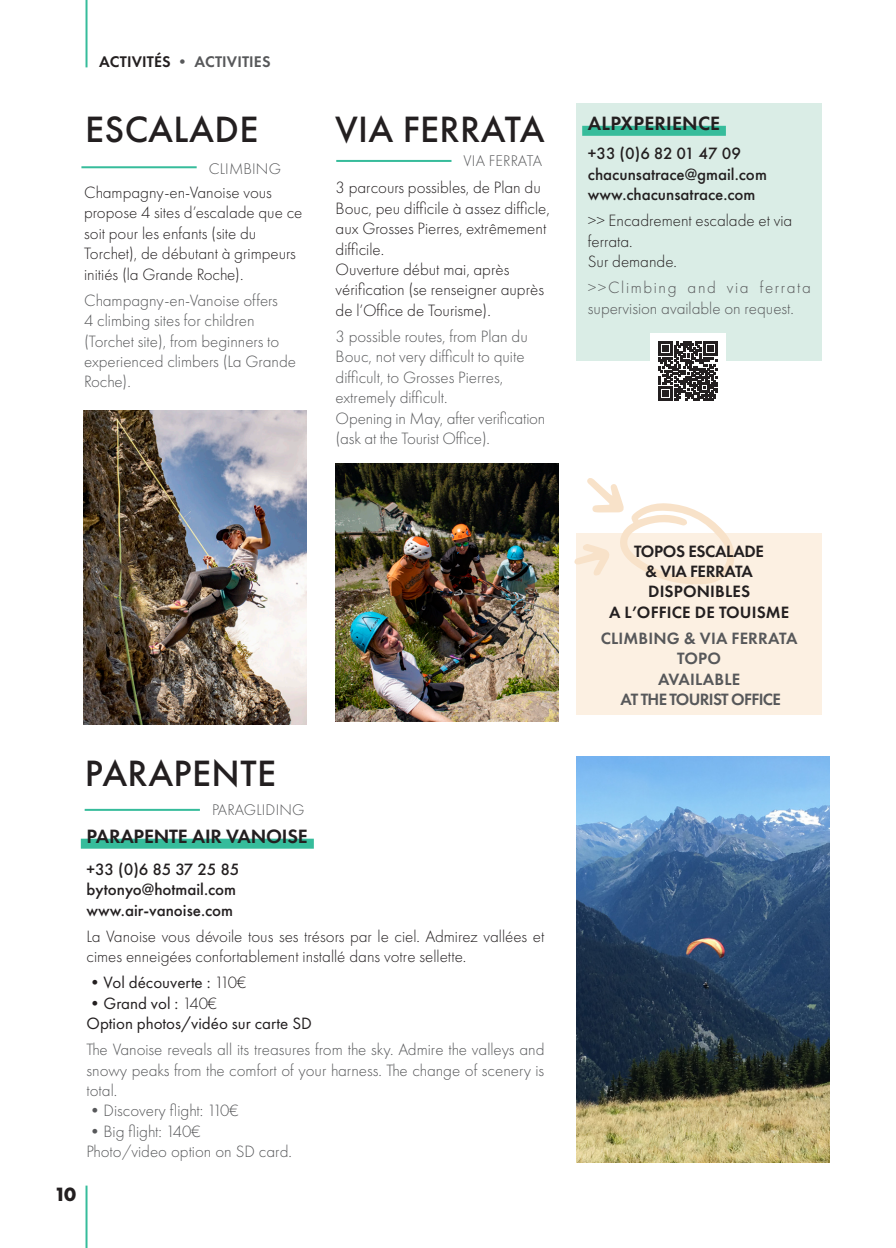
<style>
.page{position:relative;width:896px;height:1248px;background:#fff}
.page>*{position:absolute;margin:0;border:0;box-sizing:border-box;transform-origin:0 0}
.t1{font:500 38px "Futura PT";letter-spacing:.01em;color:#231f20}
.t2{font:600 20px "Futura PT";letter-spacing:-.01em;color:#231f20}
.t3{font:600 20px "Futura PT";letter-spacing:.01em;color:#231f20}
.t4{font:700 20px "Futura PT";color:#231f20}
.TEXTE_ANGLAIS{font:300 17px/20.4px "Futura PT";color:#57585a}
.TEXTE_FRANCAIS{font:300 17px/20.4px "Futura PT";color:#231f20}
.t5{font:500 17px "Futura PT";color:#231f20}
.t6{font:17px "Futura PT";color:#231f20}
.t7{font:600 17px/20.4px "Futura PT";letter-spacing:.01em;color:#57585a;text-align:center}
.t8{font:600 17px "Futura PT";color:#231f20}
.t9{font:600 17px "Futura PT";letter-spacing:-.02em;color:#231f20}
.t10{font:600 17px "Futura PT";letter-spacing:-.04em;color:#57585a}
.t11{font:300 16px "Futura PT";letter-spacing:.01em;color:#57585a}
.t12{font:600 16px "Futura PT";letter-spacing:.01em;color:#57585a}
.s1{color:#231f20}
.s2{font-weight:300}
</style>
<div class="page">
<div style="left:577px;top:103px;width:245px;height:258px;background:#daede6"></div>
<div style="left:577px;top:533px;width:245px;height:181px;background:#fcf0e2"></div>
<hr style="left:81px;top:166px;width:116px;height:2px;background:#36bc9b">
<hr style="left:336px;top:160px;width:115px;height:2px;background:#36bc9b">
<img style="left:84px;top:410px;width:223px;height:314px">
<img style="left:336px;top:463px;width:223px;height:258px">
<div style="left:582px;top:126px;width:144px;height:10px;background:#36bc9b"></div>
<div style="left:650px;top:333px;width:76px;height:76px;background:#fff"></div>
<svg style="left:658px;top:341px;width:60px;height:60px"></svg>
<svg style="left:574px;top:478px;width:161px;height:108px"></svg>
<hr style="left:85px;top:1185px;width:2px;height:62px;background:#36bc9b">
<hr style="left:85px;top:0;width:2px;height:67px;background:#36bc9b">
<hr style="left:85px;top:808px;width:115px;height:2px;background:#36bc9b">
<div style="left:81px;top:838px;width:233px;height:10px;background:#36bc9b"></div>
<img style="left:577px;top:756px;width:252px;height:405px">
<p class="t12" style="left:99px;top:52px;width:173px"><span class="s1">ACTIVITÉS</span> • ACTIVITIES</p>
<p class="t1" style="left:85px;top:106px;width:175px">ESCALADE</p>
<p class="t11" style="left:209px;top:159px;width:74px">CLIMBING</p>
<p class="TEXTE_FRANCAIS" style="left:84px;top:182px;width:220px">Champagny-en-Vanoise vous propose 4 sites d’escalade que ce soit pour les enfants (site du<br>Torchet), de débutant à grimpeurs initiés (la Grande Roche).</p>
<p class="TEXTE_ANGLAIS" style="left:84px;top:290px;width:213px">Champagny-en-Vanoise offers<br>4 climbing sites for children (Torchet site), from beginners to experienced climbers (La Grande<br>Roche).</p>
<p class="t1" style="left:335px;top:106px;width:211px">VIA FERRATA</p>
<p class="t3" style="left:588px;top:111px;width:134px">ALPXPERIENCE</p>
<p class="t5" style="left:588px;top:144px;width:155px">+33 (0)6 82 01 47 09</p>
<p class="t5" style="left:588px;top:164px;width:181px">chacunsatrace@gmail.com</p>
<p class="t5" style="left:588px;top:184px;width:169px">www.chacunsatrace.com</p>
<p class="TEXTE_FRANCAIS" style="left:588px;top:211px;width:206px">&gt;&gt; Encadrement escalade et via ferrata.</p>
<p class="TEXTE_FRANCAIS" style="left:588px;top:251px;width:91px">Sur demande.</p>
<p class="TEXTE_ANGLAIS" style="left:588px;top:277px;width:224px">&gt;&gt;Climbing and via ferrata supervision available on request.</p>
<p class="t11" style="left:463px;top:152px;width:80px">VIA FERRATA</p>
<p class="TEXTE_FRANCAIS" style="left:336px;top:178px;width:216px">3 parcours possibles, de Plan du<br>Bouc, peu difficile à assez difficle, aux Grosses Pierres, extrêmement difficile.</p>
<p class="TEXTE_FRANCAIS" style="left:336px;top:259px;width:210px">Ouverture début mai, après vérification (se renseigner auprès de l’Office de Tourisme).</p>
<p class="TEXTE_ANGLAIS" style="left:336px;top:326px;width:211px">3 possible routes, from Plan du<br>Bouc, not very difficult to quite difficult, to Grosses Pierres, extremely difficult.<br>Opening in May, after verification (ask at the Tourist Office).</p>
<p class="t4" style="left:54px;top:1181px;width:24px">10</p>
<p class="t1" style="left:85px;top:750px;width:193px">PARAPENTE</p>
<p class="t11" style="left:212px;top:800px;width:94px">PARAGLIDING</p>
<p class="t2" style="left:87px;top:823px;width:223px">PARAPENTE AIR VANOISE</p>
<p class="t5" style="left:86px;top:858px;width:154px">+33 (0)6 85 37 25 85</p>
<p class="t5" style="left:86px;top:879px;width:151px">bytonyo@hotmail.com</p>
<p class="t5" style="left:86px;top:899px;width:148px">www.air-vanoise.com</p>
<p class="TEXTE_FRANCAIS" style="left:86px;top:925px;width:459px">La Vanoise vous dévoile tous ses trésors par le ciel. Admirez vallées et cimes enneigées confortablement installé dans votre sellette.</p>
<p class="t6" style="left:86px;top:972px;width:161px">•Vol découverte : <span class="s2">110€</span></p>
<p class="t6" style="left:86px;top:992px;width:132px">•Grand vol : <span class="s2">140€</span></p>
<p class="t6" style="left:86px;top:1013px;width:227px">Option photos/vidéo sur carte SD</p>
<p class="TEXTE_ANGLAIS" style="left:86px;top:1039px;width:459px;text-align:justify">The Vanoise reveals all its treasures from the sky. Admire the valleys and snowy peaks from the comfort of your harness. The change of scenery is total.</p>
<p class="TEXTE_ANGLAIS" style="left:86px;top:1100px;width:154px">•Discovery flight: 110€</p>
<p class="TEXTE_ANGLAIS" style="left:86px;top:1120px;width:116px">•Big flight: 140€</p>
<p class="TEXTE_ANGLAIS" style="left:86px;top:1141px;width:207px">Photo/video option on SD card.</p>
<p class="t9" style="left:634px;top:540px;width:131px">TOPOS ESCALADE</p>
<p class="t9" style="left:645px;top:560px;width:109px">&amp; VIA FERRATA</p>
<p class="t8" style="left:648px;top:581px;width:104px">DISPONIBLES</p>
<p class="t8" style="left:609px;top:601px;width:182px">A L’OFFICE DE TOUISME</p>
<p class="t7" style="left:601px;top:628px;width:198px">CLIMBING &amp; VIA FERRATA<br>TOPO</p>
<p class="t7" style="left:658px;top:668px;width:84px">AVAILABLE</p>
<p class="t10" style="left:620px;top:688px;width:162px">AT THE TOURIST OFFICE</p>
</div>
